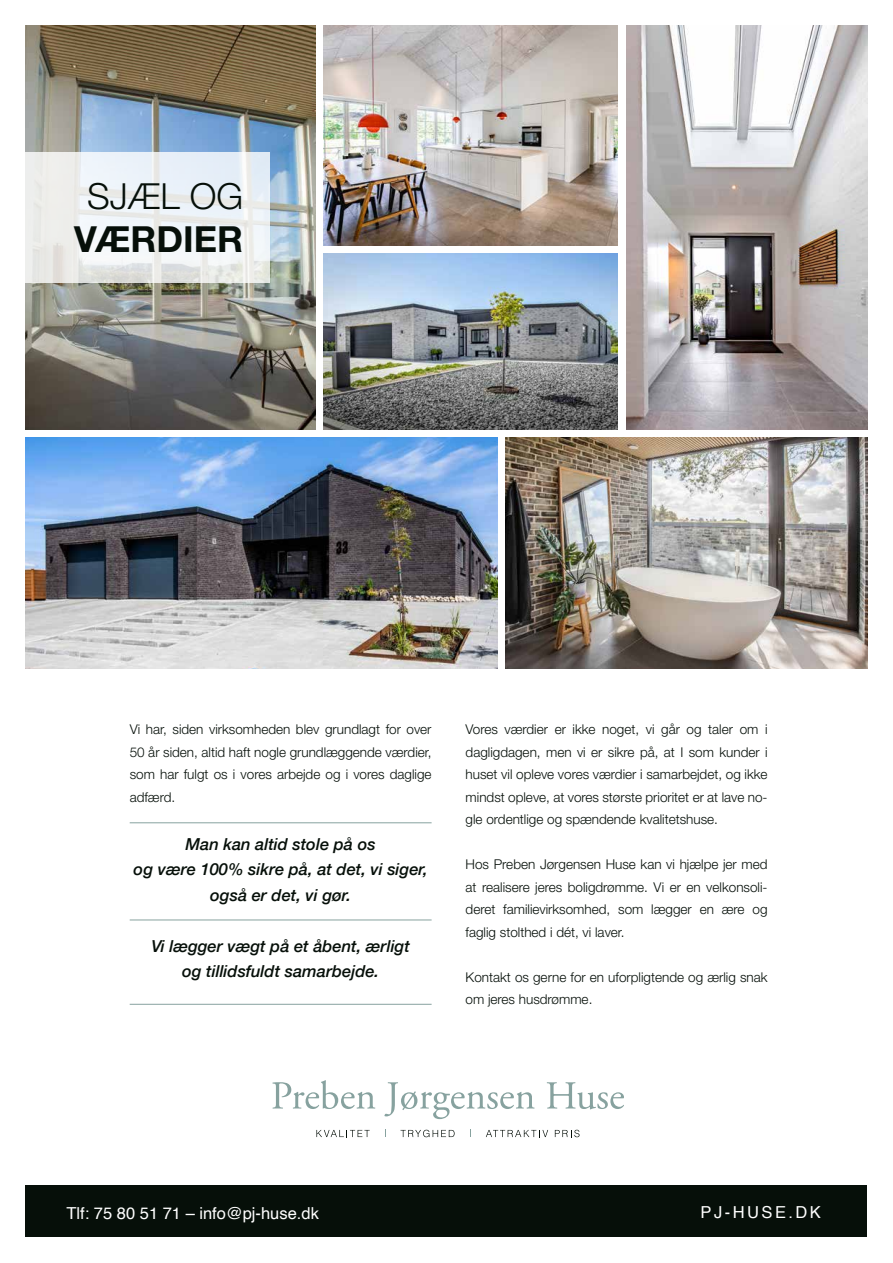
<style>
.page{position:relative;width:893px;height:1263px;background:#fff}
.page>*{position:absolute;margin:0;border:0;box-sizing:border-box;transform-origin:0 0}
.t1{font:700 36px "Helvetica Neue LT Std";color:#060f09}
.t2{font:300 36px "Helvetica Neue LT Std";color:#060f09}
.t3{font:italic 500 16.5px/25.5px "Helvetica Neue";color:#060f09;text-align:center}
.t4{font:16.5px "Helvetica";color:#fff}
.t5{font:300 13.5px/22.5px "Helvetica Neue LT Std";color:#060f09;text-align:justify}
</style>
<div class="page">
<svg style="left:272px;top:1080px;width:103px;height:29px"></svg>
<svg style="left:384px;top:1082px;width:151px;height:37px"></svg>
<svg style="left:547px;top:1082px;width:77px;height:27px"></svg>
<svg style="left:316px;top:1130px;width:54px;height:7px"></svg>
<svg style="left:401px;top:1130px;width:54px;height:7px"></svg>
<svg style="left:486px;top:1130px;width:62px;height:7px"></svg>
<svg style="left:555px;top:1130px;width:24px;height:7px"></svg>
<div style="left:26px;top:1185px;width:841px;height:51px;background:#060f09"></div>
<img style="left:26px;top:438px;width:471px;height:231px">
<img style="left:26px;top:26px;width:289px;height:403px">
<img style="left:627px;top:26px;width:240px;height:403px">
<img style="left:324px;top:254px;width:294px;height:175px">
<img style="left:506px;top:438px;width:361px;height:231px">
<img style="left:324px;top:26px;width:294px;height:219px">
<hr style="left:130px;top:1004px;width:302px;height:1px;background:#87a29f">
<hr style="left:130px;top:822px;width:302px;height:1px;background:#87a29f">
<hr style="left:130px;top:919px;width:302px;height:1px;background:#87a29f">
<svg style="left:25px;top:152px;width:245px;height:131px"></svg>
<h1 class="t2" style="left:87px;top:174px;width:158px">SJÆL OG</h1>
<h1 class="t1" style="left:74px;top:217px;width:170px">VÆRDIER</h1>
<p class="t5" style="left:130px;top:718px;width:303px">Vi har, siden virksomheden blev grundlagt for over 50 år siden, altid haft nogle grundlæggende værdier, som har fulgt os i vores arbejde og i vores daglige adfærd.</p>
<p class="t3" style="left:134px;top:830px;width:296px">Man kan altid stole på os<br>og være 100% sikre på, at det, vi siger, også er det, vi gør.</p>
<p class="t3" style="left:151px;top:932px;width:260px">Vi lægger vægt på et åbent, ærligt og tillidsfuldt samarbejde.</p>
<p class="t5" style="left:466px;top:718px;width:303px">Vores værdier er ikke noget, vi går og taler om i dagligdagen, men vi er sikre på, at I som kunder i huset vil opleve vores værdier i samarbejdet, og ikke mindst opleve, at vores største prioritet er at lave no&shy;gle ordentlige og spændende kvalitetshuse.</p>
<p class="t5" style="left:466px;top:853px;width:303px">Hos Preben Jørgensen Huse kan vi hjælpe jer med at realisere jeres boligdrømme. Vi er en velkonsoli&shy;deret familievirksomhed, som lægger en ære og faglig stolthed i dét, vi laver.</p>
<p class="t5" style="left:466px;top:965px;width:303px">Kontakt os gerne for en uforpligtende og ærlig snak om jeres husdrømme.</p>
<p class="t4" style="left:66px;top:1200px;width:254px">Tlf: 75 80 51 71 – info@pj-huse.dk</p>
<p class="t4" style="left:701px;top:1199px;width:122px">PJ-HUSE.DK</p>
</div>
